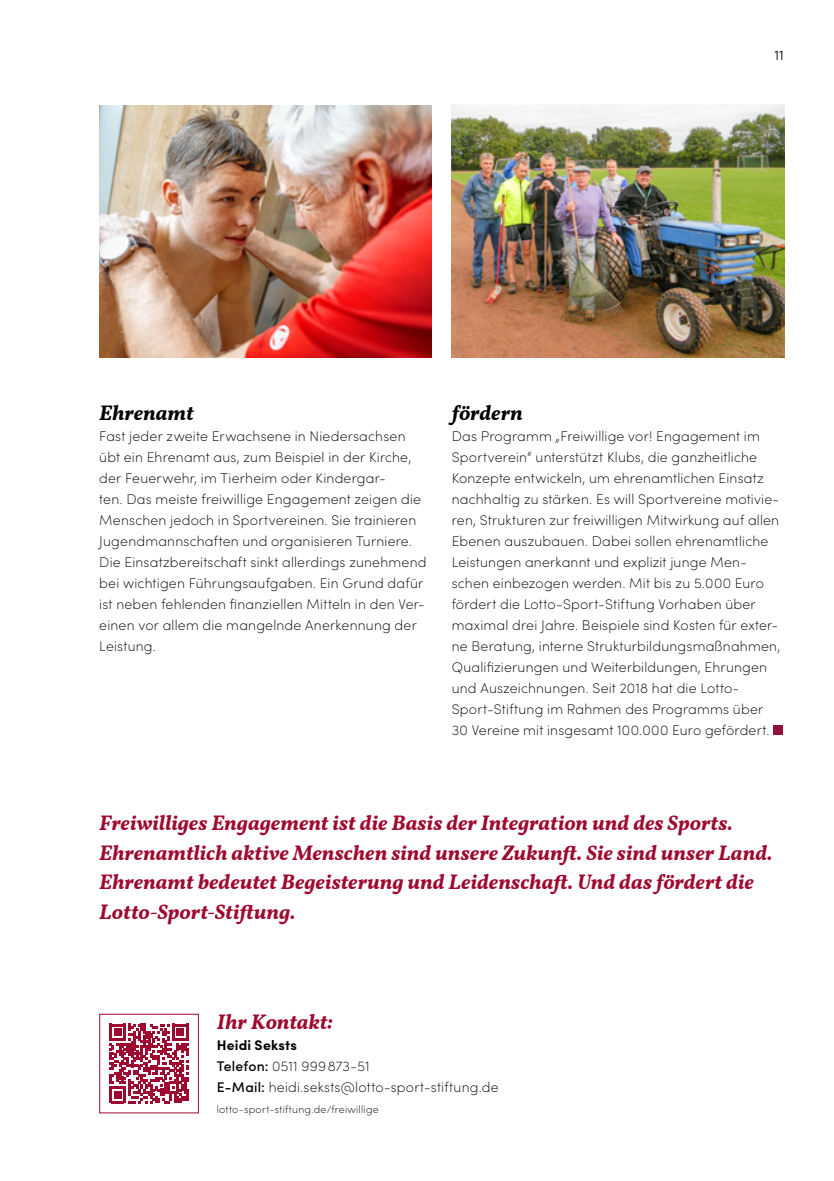
<style>
.page{position:relative;width:834px;height:1181px;background:#fff}
.page>*{position:absolute;margin:0;border:0;box-sizing:border-box;transform-origin:0 0}
.t1{font:italic 600 21px/29.8px "Vollkorn";color:#9e092f}
.t2{font:italic 600 21px "Vollkorn";letter-spacing:-.005em;color:#000}
.t3{font:200 14px/21px "Sofia Pro";letter-spacing:.015em;color:#000}
.t4{font:300 14px "Sofia Pro";color:#000}
.t5{font:200 10.5px "Sofia Pro";letter-spacing:.025em;color:#000}
.s1{font-weight:700}
.s2{font-weight:500}
</style>
<div class="page">
<div style="left:773px;top:725px;width:10px;height:10px;background:#93113c"></div>
<svg style="left:109px;top:1024px;width:80px;height:79px"></svg>
<div style="left:99px;top:1013px;width:100px;height:100px;border:1px solid #9e092f"></div>
<img style="left:451px;top:105px;width:333px;height:252px">
<img style="left:99px;top:105px;width:333px;height:252px">
<p class="t4" style="left:774px;top:45px;width:11px">11</p>
<h1 class="t2" style="left:99px;top:400px;width:96px">Ehrenamt</h1>
<p class="t3" style="left:99px;top:425px;width:329px">Fast jeder zweite Erwachsene in Niedersachsen übt ein Ehrenamt aus, zum Beispiel in der Kirche, der Feuerwehr, im Tierheim oder Kindergar-<br>ten. Das meiste freiwillige Engagement zeigen die Menschen jedoch in Sportvereinen. Sie trainieren Jugendmannschaften und organisieren Turniere.<br>Die Einsatzbereitschaft sinkt allerdings zunehmend bei wichtigen Führungsaufgaben. Ein Grund dafür ist neben fehlenden finanziellen Mitteln in den Ver&shy;einen vor allem die mangelnde Anerkennung der Leistung.</p>
<h1 class="t2" style="left:451px;top:400px;width:73px">fördern</h1>
<p class="t3" style="left:451px;top:425px;width:330px">Das Programm „Freiwillige vor! Engagement im Sportverein“ unterstützt Klubs, die ganzheitliche Konzepte entwickeln, um ehrenamtlichen Einsatz nachhaltig zu stärken. Es will Sportvereine motivie&shy;ren, Strukturen zur freiwilligen Mitwirkung auf allen Ebenen auszubauen. Dabei sollen ehrenamtliche Leistungen anerkannt und explizit junge Men&shy;schen einbezogen werden. Mit bis zu 5.000 Euro fördert die Lotto-Sport-Stiftung Vorhaben über maximal drei Jahre. Beispiele sind Kosten für exter&shy;ne Beratung, interne Strukturbildungsmaßnahmen, Qualifizierungen und Weiterbildungen, Ehrungen und Auszeichnungen. Seit 2018 hat die Lotto-Sport-Stiftung im Rahmen des Programms über 30 Vereine mit insgesamt 100.000 Euro gefördert.</p>
<p class="t1" style="left:99px;top:808px;width:674px">Freiwilliges Engagement ist die Basis der Integration und des Sports.<br>Ehrenamtlich aktive Menschen sind unsere Zukunft. Sie sind unser Land.<br>Ehrenamt bedeutet Begeisterung und Leidenschaft. Und das fördert die Lotto-Sport-Stiftung.</p>
<h1 class="t1" style="left:217px;top:1007px;width:117px">Ihr Kontakt:</h1>
<p class="t3" style="left:217px;top:1034px;width:283px"><span class="s1">Heidi Seksts<br></span><span class="s2">Telefon:</span> 0511 999873-51<br><span class="s2">E-Mail:</span> heidi.seksts@lotto-sport-stiftung.de</p>
<p class="t5" style="left:217px;top:1102px;width:163px">lotto-sport-stiftung.de/freiwillige</p>
</div>
